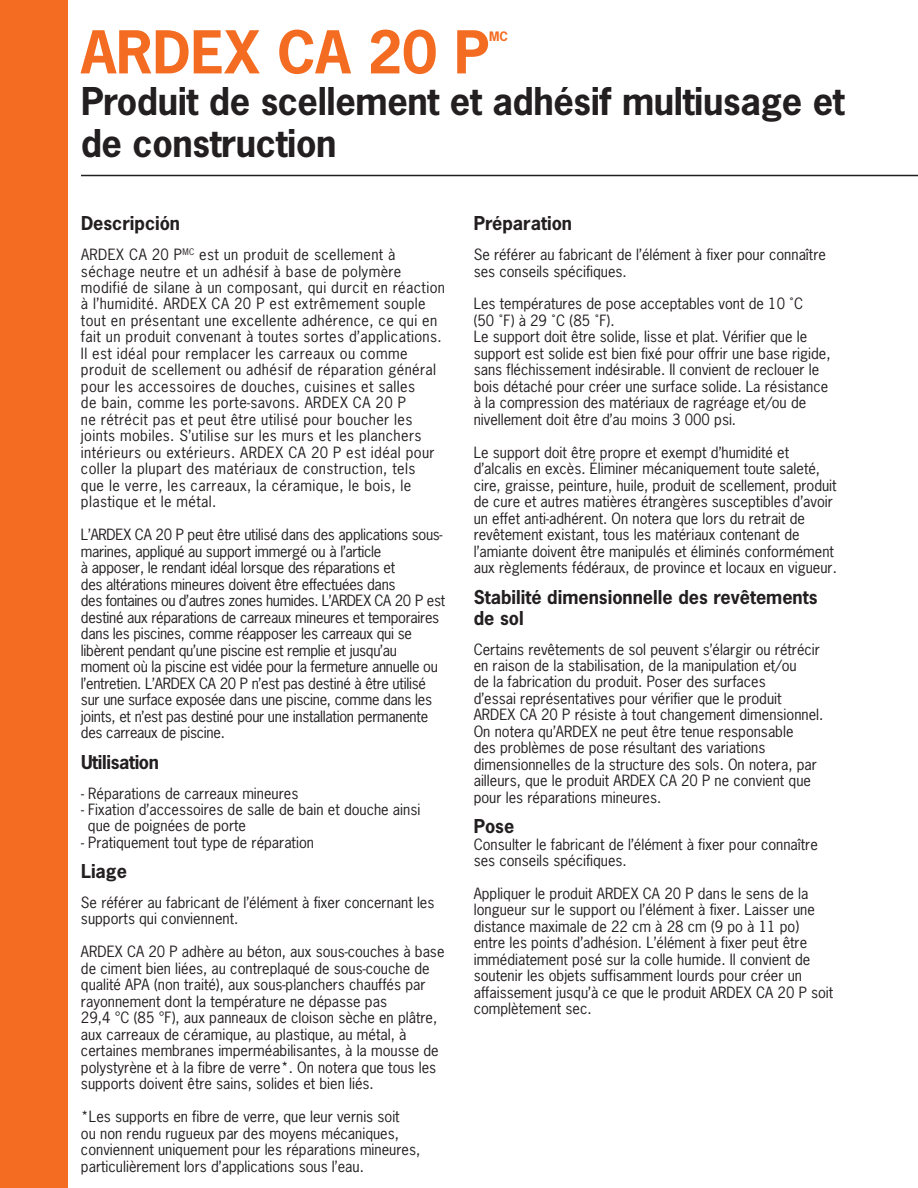
<style>
.page{position:relative;width:918px;height:1188px;background:#fff}
.page>*{position:absolute;margin:0;border:0;box-sizing:border-box;transform-origin:0 0}
.t1{font:700 55.5px "News Gothic Std";color:#f36c21}
.t2{font:700 36px/42px "News Gothic Std";letter-spacing:-.01em;color:#231f20}
.t3{font:700 18px/21px "News Gothic Std";color:#231f20}
.t4{font:700 18px "News Gothic Std";letter-spacing:-.02em;color:#231f20}
.t5{font:14.7px/16.5px "News Gothic Std";color:#231f20}
.t6{font:14.7px/16.5px "News Gothic Std";letter-spacing:.025em;color:#231f20}
.t7{font:14.7px/16.5px "News Gothic Std";letter-spacing:-.02em;color:#231f20}
.t8{font:700 12.3px "News Gothic Std";color:#f36c21}
</style>
<div class="page">
<div style="left:0;top:0;width:68px;height:1188px;background:#f36c21"></div>
<hr style="left:81px;top:175px;width:837px;height:1px;background:#231f20">
<h1 class="t1" style="left:81px;top:30px;width:410px">ARDEX CA 20 P</h1>
<p class="t8" style="left:489px;top:31px;width:20px">MC</p>
<h2 class="t2" style="left:81px;top:84px;width:765px">Produit de scellement et adhésif multiusage et de construction</h2>
<p class="t3" style="left:81px;top:214px;width:101px">Descripción</p>
<p class="t6" style="left:81px;top:247px;width:366px">ARDEX CA 20 P<sup>MC</sup> est un produit de scellement à séchage neutre et un adhésif à base de polymère modifié de silane à un composant, qui durcit en réaction à l’humidité. ARDEX CA 20 P est extrêmement souple tout en présentant une excellente adhérence, ce qui en fait un produit convenant à toutes sortes d’applications.<br>Il est idéal pour remplacer les carreaux ou comme produit de scellement ou adhésif de réparation général pour les accessoires de douches, cuisines et salles<br>de bain, comme les porte-savons. ARDEX CA 20 P<br>ne rétrécit pas et peut être utilisé pour boucher les joints mobiles. S’utilise sur les murs et les planchers intérieurs ou extérieurs. ARDEX CA 20 P est idéal pour coller la plupart des matériaux de construction, tels<br>que le verre, les carreaux, la céramique, le bois, le plastique et le métal.</p>
<p class="t7" style="left:81px;top:528px;width:366px">L’ARDEX CA 20 P peut être utilisé dans des applications sous&shy;marines, appliqué au support immergé ou à l’article<br>à apposer, le rendant idéal lorsque des réparations et<br>des altérations mineures doivent être effectuées dans<br>des fontaines ou d’autres zones humides. L’ARDEX CA 20 P est destiné aux réparations de carreaux mineures et temporaires dans les piscines, comme réapposer les carreaux qui se libèrent pendant qu’une piscine est remplie et jusqu’au moment où la piscine est vidée pour la fermeture annuelle ou l’entretien. L’ARDEX CA 20 P n’est pas destiné à être utilisé sur une surface exposée dans une piscine, comme dans les joints, et n’est pas destiné pour une installation permanente des carreaux de piscine.</p>
<p class="t4" style="left:81px;top:755px;width:80px">Utilisation</p>
<p class="t5" style="left:81px;top:786px;width:219px">- Réparations de carreaux mineures</p>
<p class="t5" style="left:88px;top:802px;width:334px;text-indent:-7px">- Fixation d’accessoires de salle de bain et douche ainsi que de poignées de porte</p>
<p class="t5" style="left:81px;top:835px;width:235px">- Pratiquement tout type de réparation</p>
<p class="t3" style="left:81px;top:862px;width:47px">Liage</p>
<p class="t5" style="left:81px;top:895px;width:355px">Se référer au fabricant de l’élément à fixer concernant les supports qui conviennent.</p>
<p class="t5" style="left:81px;top:945px;width:365px">ARDEX CA 20 P adhère au béton, aux sous-couches à base de ciment bien liées, au contreplaqué de sous-couche de qualité APA (non traité), aux sous-planchers chauffés par rayonnement dont la température ne dépasse pas<br>29,4 °C (85 °F), aux panneaux de cloison sèche en plâtre, aux carreaux de céramique, au plastique, au métal, à certaines membranes imperméabilisantes, à la mousse de polystyrène et à la fibre de verre*. On notera que tous les supports doivent être sains, solides et bien liés.</p>
<p class="t5" style="left:81px;top:1110px;width:341px">*Les supports en fibre de verre, que leur vernis soit<br>ou non rendu rugueux par des moyens mécaniques, conviennent uniquement pour les réparations mineures, particulièrement lors d’applications sous l’eau.</p>
<p class="t3" style="left:474px;top:214px;width:100px">Préparation</p>
<p class="t5" style="left:474px;top:247px;width:354px">Se référer au fabricant de l’élément à fixer pour connaître ses conseils spécifiques.</p>
<p class="t5" style="left:474px;top:297px;width:358px">Les températures de pose acceptables vont de 10 ˚C<br>(50 ˚F) à 29 ˚C (85 ˚F).<br>Le support doit être solide, lisse et plat. Vérifier que le support est solide est bien fixé pour offrir une base rigide, sans fléchissement indésirable. Il convient de reclouer le bois détaché pour créer une surface solide. La résistance à la compression des matériaux de ragréage et/ou de nivellement doit être d’au moins 3 000 psi.</p>
<p class="t5" style="left:474px;top:445px;width:365px">Le support doit être propre et exempt d’humidité et d’alcalis en excès. Éliminer mécaniquement toute saleté, cire, graisse, peinture, huile, produit de scellement, produit de cure et autres matières étrangères susceptibles d’avoir un effet anti-adhérent. On notera que lors du retrait de revêtement existant, tous les matériaux contenant de l’amiante doivent être manipulés et éliminés conformément aux règlements fédéraux, de province et locaux en vigueur.</p>
<p class="t3" style="left:474px;top:588px;width:345px">Stabilité dimensionnelle des revêtements de sol</p>
<p class="t5" style="left:474px;top:642px;width:351px">Certains revêtements de sol peuvent s’élargir ou rétrécir en raison de la stabilisation, de la manipulation et/ou<br>de la fabrication du produit. Poser des surfaces<br>d’essai représentatives pour vérifier que le produit ARDEX CA 20 P résiste à tout changement dimensionnel.<br>On notera qu’ARDEX ne peut être tenue responsable<br>des problèmes de pose résultant des variations dimensionnelles de la structure des sols. On notera, par ailleurs, que le produit ARDEX CA 20 P ne convient que pour les réparations mineures.</p>
<p class="t3" style="left:474px;top:817px;width:42px">Pose</p>
<p class="t5" style="left:474px;top:837px;width:346px">Consulter le fabricant de l’élément à fixer pour connaître ses conseils spécifiques.</p>
<p class="t5" style="left:474px;top:886px;width:361px">Appliquer le produit ARDEX CA 20 P dans le sens de la longueur sur le support ou l’élément à fixer. Laisser une distance maximale de 22 cm à 28 cm (9 po à 11 po) entre les points d’adhésion. L’élément à fixer peut être immédiatement posé sur la colle humide. Il convient de soutenir les objets suffisamment lourds pour créer un affaissement jusqu’à ce que le produit ARDEX CA 20 P soit complètement sec.</p>
</div>
